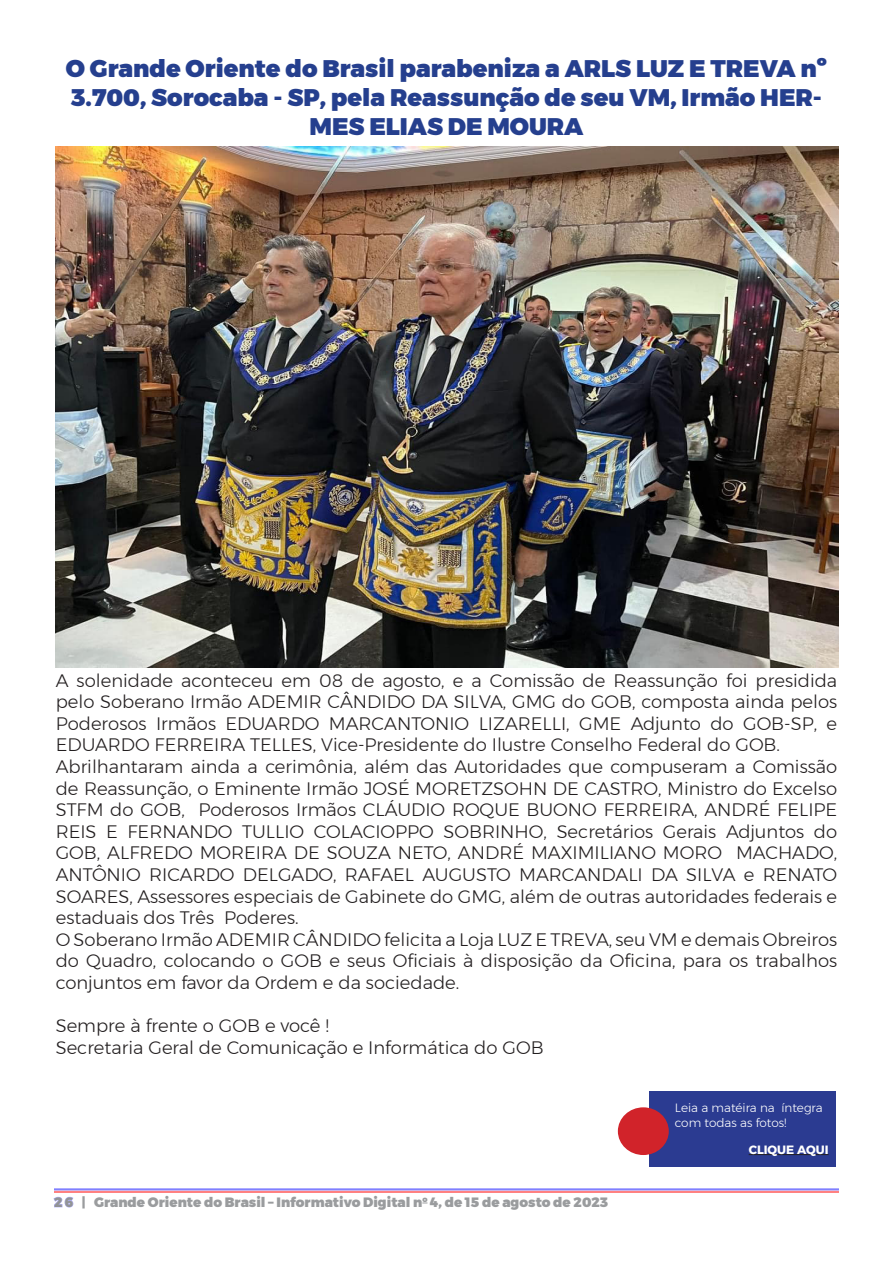
<style>
.page{position:relative;width:893px;height:1263px;background:#fff}
.page>*{position:absolute;margin:0;border:0;box-sizing:border-box;transform-origin:0 0}
.t1{font:900 24px/28.8px "Montserrat";color:#253f8e;text-align:center}
.t2{font:300 18px/21.6px "Montserrat";color:#231f20;text-align:justify}
.t3{font:900 13.5px "Montserrat";color:#9a9c9e}
.t4{font:300 12px/14.4px "Montserrat";color:#fff}
.t5{font:700 12px "Montserrat";color:#fff}
.s1{color:#b5b5ff}
</style>
<div class="page">
<hr style="left:54px;top:1188px;width:785px;height:2px;background:#8080ff">
<hr style="left:54px;top:1191px;width:785px;height:2px;background:#ff8080">
<div style="left:649px;top:1091px;width:186px;height:75px;background:#2b3b91"></div>
<div style="left:618px;top:1107px;width:51px;height:48px;background:#d1232a;border-radius:50%"></div>
<hr style="left:749px;top:1154px;width:80px;height:1px;background:#231f20">
<img style="left:56px;top:146px;width:783px;height:521px">
<p class="t1" style="left:66px;top:55px;width:762px">O Grande Oriente do Brasil parabeniza a ARLS LUZ E TREVA nº<br>3.700, Sorocaba - SP, pela Reassunção de seu VM, Irmão HER-<br>MES ELIAS DE MOURA</p>
<p class="t2" style="left:56px;top:669px;width:783px">A solenidade aconteceu em 08 de agosto, e a Comissão de Reassunção foi presidida pelo Soberano Irmão ADEMIR CÂNDIDO DA SILVA, GMG do GOB, composta ainda pelos Poderosos Irmãos EDUARDO MARCANTONIO LIZARELLI, GME Adjunto do GOB-SP, e EDUARDO FERREIRA TELLES, Vice-Presidente do Ilustre Conselho Federal do GOB.</p>
<p class="t2" style="left:56px;top:755px;width:783px">Abrilhantaram ainda a cerimônia, além das Autoridades que compuseram a Comissão de Reassunção, o Eminente Irmão JOSÉ MORETZSOHN DE CASTRO, Ministro do Excelso STFM do GOB, Poderosos Irmãos CLÁUDIO ROQUE BUONO FERREIRA, ANDRÉ FELIPE REIS E FERNANDO TULLIO COLACIOPPO SOBRINHO, Secretários Gerais Adjuntos do GOB, ALFREDO MOREIRA DE SOUZA NETO, ANDRÉ MAXIMILIANO MORO MACHADO, ANTÔNIO RICARDO DELGADO, RAFAEL AUGUSTO MARCANDALI DA SILVA e RENATO SOARES, Assessores especiais de Gabinete do GMG, além de outras autoridades federais e estaduais dos Três Poderes.</p>
<p class="t2" style="left:56px;top:928px;width:783px">O Soberano Irmão ADEMIR CÂNDIDO felicita a Loja LUZ E TREVA, seu VM e demais Obreiros do Quadro, colocando o GOB e seus Oficiais à disposição da Oficina, para os trabalhos conjuntos em favor da Ordem e da sociedade.</p>
<p class="t2" style="left:56px;top:1015px;width:275px">Sempre à frente o GOB e você !</p>
<p class="t2" style="left:56px;top:1036px;width:489px">Secretaria Geral de Comunicação e Informática do GOB</p>
<p class="t3" style="left:54px;top:1191px;width:556px"><span class="s1">2 6</span> | Grande Oriente do Brasil – Informativo Digital n<sup>o</sup> 4, de 15 de agosto de 2023</p>
<p class="t4" style="left:675px;top:1100px;width:149px">Leia a matéira na íntegra com todas as fotos!</p>
<p class="t5" style="left:749px;top:1140px;width:81px">CLIQUE AQUI</p>
</div>
